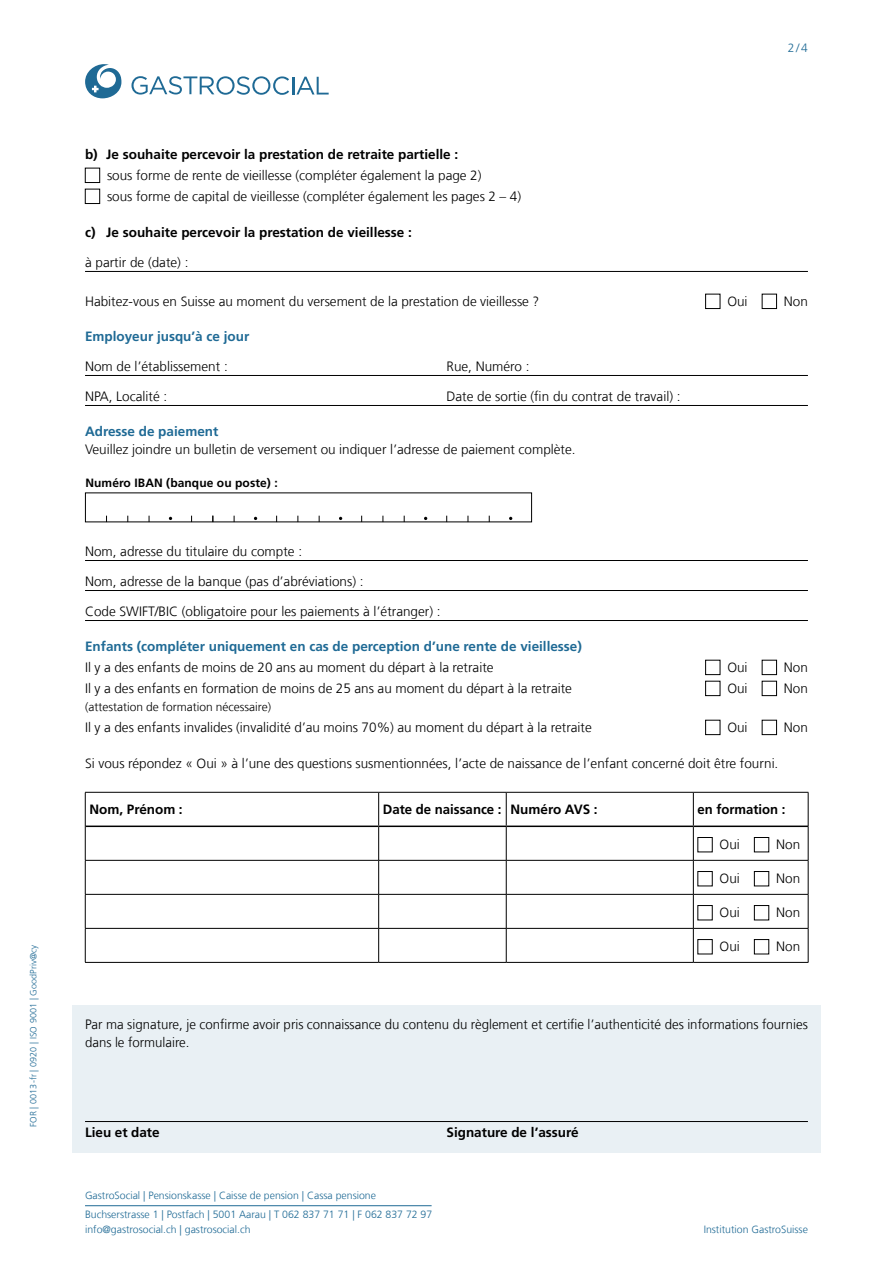
<style>
.page{position:relative;width:893px;height:1263px;background:#fff}
.page>*{position:absolute;margin:0;border:0;box-sizing:border-box;transform-origin:0 0}
.t1{font:300 13.5px/21px "Frutiger LT Com";color:#000}
.t2{font:700 13.5px "Frutiger LT Com";color:#000}
.t3{font:700 13.5px "Frutiger LT Com";color:#1f6a95}
.t4{font:300 12px "Frutiger LT Com";color:#000}
.t5{font:700 12px "Frutiger LT Com";letter-spacing:.005em;color:#000}
.t6{font:300 12px "Frutiger LT Com";color:#1f6a95}
.t7{font:300 10.5px/19.2px "Frutiger LT Com";color:#1f6a95}
.t8{font:300 9px "Frutiger LT Com";letter-spacing:.01em;color:#1f6a95}
</style>
<div class="page">
<svg style="left:131px;top:76px;width:198px;height:19px"></svg>
<svg style="left:85px;top:64px;width:36px;height:34px"></svg>
<hr style="left:85px;top:1205px;width:347px;height:1px;background:#1f6a95">
<hr style="left:85px;top:271px;width:723px;height:1px;background:#000">
<hr style="left:85px;top:375px;width:723px;height:1px;background:#000">
<hr style="left:85px;top:405px;width:723px;height:1px;background:#000">
<hr style="left:85px;top:560px;width:723px;height:1px;background:#000">
<hr style="left:85px;top:590px;width:723px;height:1px;background:#000">
<hr style="left:85px;top:620px;width:723px;height:1px;background:#000">
<div style="left:72px;top:1006px;width:749px;height:57px;background:#e9f0f4"></div>
<div style="left:72px;top:1060px;width:749px;height:39px;background:#e9f0f4"></div>
<div style="left:72px;top:1096px;width:749px;height:39px;background:#e9f0f4"></div>
<div style="left:72px;top:1114px;width:749px;height:39px;background:#e9f0f4"></div>
<hr style="left:85px;top:1121px;width:723px;height:1px;background:#000">
<div style="left:85px;top:168px;width:15px;height:15px;border:1px solid #000"></div>
<div style="left:85px;top:189px;width:15px;height:15px;border:1px solid #000"></div>
<div style="left:705px;top:294px;width:15px;height:15px;border:1px solid #000"></div>
<div style="left:762px;top:294px;width:15px;height:15px;border:1px solid #000"></div>
<div style="left:705px;top:660px;width:15px;height:15px;border:1px solid #000"></div>
<div style="left:762px;top:660px;width:15px;height:15px;border:1px solid #000"></div>
<div style="left:705px;top:681px;width:15px;height:15px;border:1px solid #000"></div>
<div style="left:762px;top:681px;width:15px;height:15px;border:1px solid #000"></div>
<div style="left:705px;top:720px;width:15px;height:15px;border:1px solid #000"></div>
<div style="left:762px;top:720px;width:15px;height:15px;border:1px solid #000"></div>
<hr style="left:85px;top:792px;width:294px;height:1px;background:#000">
<hr style="left:85px;top:792px;width:1px;height:34px;background:#000">
<hr style="left:379px;top:792px;width:127px;height:1px;background:#000">
<hr style="left:378px;top:792px;width:1px;height:33px;background:#000">
<hr style="left:506px;top:792px;width:187px;height:1px;background:#000">
<hr style="left:506px;top:792px;width:1px;height:33px;background:#000">
<hr style="left:693px;top:792px;width:115px;height:1px;background:#000">
<hr style="left:693px;top:792px;width:1px;height:33px;background:#000">
<hr style="left:808px;top:792px;width:1px;height:34px;background:#000">
<hr style="left:85px;top:826px;width:1px;height:34px;background:#000">
<hr style="left:378px;top:827px;width:1px;height:33px;background:#000">
<hr style="left:506px;top:827px;width:1px;height:33px;background:#000">
<hr style="left:693px;top:827px;width:1px;height:33px;background:#000">
<hr style="left:808px;top:826px;width:1px;height:34px;background:#000">
<hr style="left:85px;top:860px;width:294px;height:1px;background:#000">
<hr style="left:85px;top:860px;width:1px;height:34px;background:#000">
<hr style="left:379px;top:860px;width:127px;height:1px;background:#000">
<hr style="left:378px;top:860px;width:1px;height:34px;background:#000">
<hr style="left:506px;top:860px;width:187px;height:1px;background:#000">
<hr style="left:506px;top:860px;width:1px;height:34px;background:#000">
<hr style="left:693px;top:860px;width:115px;height:1px;background:#000">
<hr style="left:693px;top:860px;width:1px;height:34px;background:#000">
<hr style="left:808px;top:860px;width:1px;height:34px;background:#000">
<hr style="left:85px;top:894px;width:294px;height:1px;background:#000">
<hr style="left:85px;top:894px;width:1px;height:34px;background:#000">
<hr style="left:379px;top:894px;width:127px;height:1px;background:#000">
<hr style="left:378px;top:894px;width:1px;height:34px;background:#000">
<hr style="left:506px;top:894px;width:187px;height:1px;background:#000">
<hr style="left:506px;top:894px;width:1px;height:34px;background:#000">
<hr style="left:693px;top:894px;width:115px;height:1px;background:#000">
<hr style="left:693px;top:894px;width:1px;height:34px;background:#000">
<hr style="left:808px;top:894px;width:1px;height:34px;background:#000">
<hr style="left:85px;top:928px;width:294px;height:1px;background:#000">
<hr style="left:85px;top:928px;width:1px;height:34px;background:#000">
<hr style="left:379px;top:928px;width:127px;height:1px;background:#000">
<hr style="left:378px;top:928px;width:1px;height:34px;background:#000">
<hr style="left:506px;top:928px;width:187px;height:1px;background:#000">
<hr style="left:506px;top:928px;width:1px;height:34px;background:#000">
<hr style="left:693px;top:928px;width:115px;height:1px;background:#000">
<hr style="left:693px;top:928px;width:1px;height:34px;background:#000">
<hr style="left:808px;top:928px;width:1px;height:34px;background:#000">
<hr style="left:85px;top:962px;width:294px;height:1px;background:#000">
<hr style="left:379px;top:962px;width:127px;height:1px;background:#000">
<hr style="left:506px;top:962px;width:187px;height:1px;background:#000">
<hr style="left:693px;top:962px;width:115px;height:1px;background:#000">
<hr style="left:85px;top:825px;width:294px;height:2px;background:#000">
<hr style="left:379px;top:825px;width:127px;height:2px;background:#000">
<hr style="left:506px;top:825px;width:187px;height:2px;background:#000">
<hr style="left:693px;top:825px;width:115px;height:2px;background:#000">
<div style="left:754px;top:837px;width:15px;height:15px;border:1px solid #000"></div>
<div style="left:754px;top:871px;width:15px;height:15px;border:1px solid #000"></div>
<div style="left:754px;top:905px;width:15px;height:15px;border:1px solid #000"></div>
<div style="left:754px;top:939px;width:15px;height:15px;border:1px solid #000"></div>
<p class="t8" style="left:28px;top:1127px;width:184px;rotate:-90deg">FOR | 0013-fr | 0920 | ISO 9001 | GoodPriv@cy</p>
<p class="t6" style="left:788px;top:40px;width:22px">2/4</p>
<p class="t2" style="left:85px;top:146px;width:375px">b) Je souhaite percevoir la prestation de retraite partielle :</p>
<p class="t1" style="left:107px;top:165px;width:416px">sous forme de rente de vieillesse (compléter également la page 2)<br>sous forme de capital de vieillesse (compléter également les pages 2 – 4)</p>
<p class="t2" style="left:85px;top:224px;width:328px">c) Je souhaite percevoir la prestation de vieillesse :</p>
<p class="t1" style="left:85px;top:252px;width:105px">à partir de (date) :</p>
<p class="t1" style="left:85px;top:291px;width:456px">Habitez-vous en Suisse au moment du versement de la prestation de vieillesse ?</p>
<p class="t1" style="left:727px;top:291px;width:22px">Oui</p>
<p class="t1" style="left:784px;top:291px;width:26px">Non</p>
<p class="t3" style="left:85px;top:328px;width:166px">Employeur jusqu’à ce jour</p>
<p class="t1" style="left:85px;top:356px;width:144px">Nom de l’établissement :</p>
<p class="t1" style="left:446px;top:356px;width:85px">Rue, Numéro :</p>
<p class="t1" style="left:85px;top:386px;width:84px">NPA, Localité :</p>
<p class="t1" style="left:446px;top:386px;width:236px">Date de sortie (fin du contrat de travail) :</p>
<p class="t3" style="left:85px;top:423px;width:135px">Adresse de paiement</p>
<p class="t1" style="left:85px;top:439px;width:492px">Veuillez joindre un bulletin de versement ou indiquer l’adresse de paiement complète.</p>
<p class="t5" style="left:85px;top:475px;width:194px">Numéro IBAN (banque ou poste) :</p>
<p class="t1" style="left:85px;top:541px;width:219px">Nom, adresse du titulaire du compte :</p>
<p class="t1" style="left:85px;top:571px;width:280px">Nom, adresse de la banque (pas d’abréviations) :</p>
<p class="t1" style="left:85px;top:601px;width:357px">Code SWIFT/BIC (obligatoire pour les paiements à l’étranger) :</p>
<p class="t3" style="left:85px;top:638px;width:498px">Enfants (compléter uniquement en cas de perception d’une rente de vieillesse)</p>
<p class="t1" style="left:85px;top:657px;width:410px">Il y a des enfants de moins de 20 ans au moment du départ à la retraite</p>
<p class="t1" style="left:727px;top:657px;width:22px">Oui</p>
<p class="t1" style="left:784px;top:657px;width:26px">Non</p>
<p class="t1" style="left:85px;top:678px;width:488px">Il y a des enfants en formation de moins de 25 ans au moment du départ à la retraite</p>
<p class="t1" style="left:727px;top:678px;width:22px">Oui</p>
<p class="t1" style="left:784px;top:678px;width:26px">Non</p>
<p class="t4" style="left:85px;top:699px;width:187px">(attestation de formation nécessaire)</p>
<p class="t1" style="left:85px;top:717px;width:508px">Il y a des enfants invalides (invalidité d’au moins 70%) au moment du départ à la retraite</p>
<p class="t1" style="left:727px;top:717px;width:22px">Oui</p>
<p class="t1" style="left:784px;top:717px;width:26px">Non</p>
<p class="t1" style="left:85px;top:753px;width:695px">Si vous répondez « Oui » à l’une des questions susmentionnées, l’acte de naissance de l’enfant concerné doit être fourni.</p>
<p class="t2" style="left:90px;top:801px;width:95px">Nom, Prénom :</p>
<p class="t2" style="left:383px;top:801px;width:216px">Date de naissance : Numéro AVS :</p>
<p class="t2" style="left:698px;top:801px;width:89px">en formation :</p>
<p class="t1" style="left:720px;top:834px;width:22px">Oui</p>
<p class="t1" style="left:776px;top:834px;width:26px">Non</p>
<p class="t1" style="left:720px;top:868px;width:22px">Oui</p>
<p class="t1" style="left:776px;top:868px;width:26px">Non</p>
<p class="t1" style="left:720px;top:902px;width:22px">Oui</p>
<p class="t1" style="left:776px;top:902px;width:26px">Non</p>
<p class="t1" style="left:720px;top:936px;width:22px">Oui</p>
<p class="t1" style="left:776px;top:936px;width:26px">Non</p>
<p class="t1" style="left:85px;top:1015px;width:724px;line-height:18px">Par ma signature, je confirme avoir pris connaissance du contenu du règlement et certifie l’authenticité des informations fournies dans le formulaire.</p>
<p class="t2" style="left:85px;top:1124px;width:76px">Lieu et date</p>
<p class="t2" style="left:446px;top:1124px;width:134px">Signature de l’assuré</p>
<p class="t7" style="left:85px;top:1185px;width:349px">GastroSocial | Pensionskasse | Caisse de pension | Cassa pensione<br>Buchserstrasse 1 | Postfach | 5001 Aarau | T 062 837 71 71 | F 062 837 72 97</p>
<p class="t7" style="left:85px;top:1220px;width:167px">info@gastrosocial.ch | gastrosocial.ch</p>
<p class="t7" style="left:704px;top:1220px;width:106px">Institution GastroSuisse</p>
</div>
